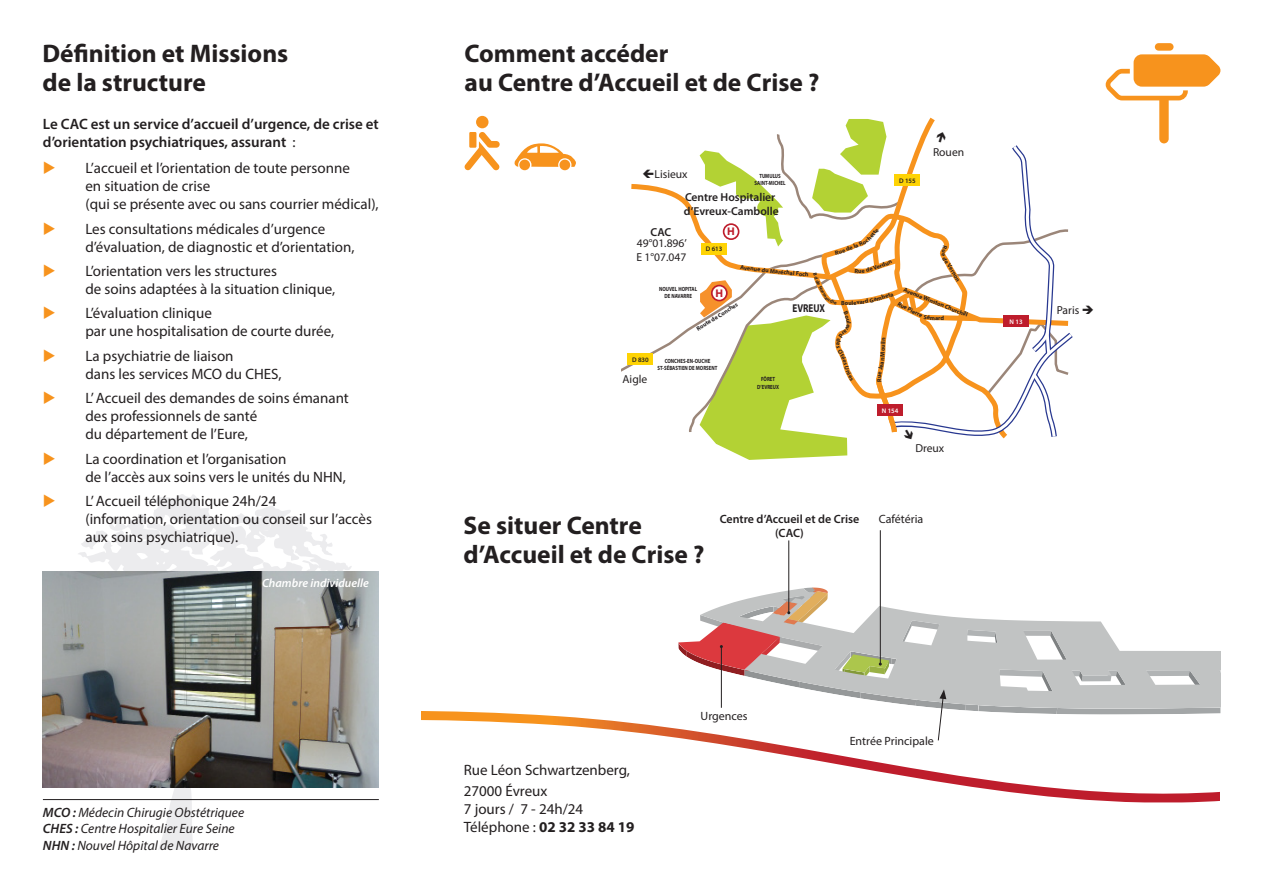
<style>
.page{position:relative;width:1263px;height:893px;background:#fff}
.page>*{position:absolute;margin:0;border:0;box-sizing:border-box;transform-origin:0 0}
.t1{font:700 25.5px/28.5px "Myriad Pro";color:#231f20}
.t2{font:15px/18px "Myriad Pro";color:#231f20}
.t3{font:600 15px/18px "Myriad Pro";color:#231f20}
.t4{font:italic 13.5px "Myriad Pro";color:#231f20}
.t5{font:12px "Myriad Pro";color:#231f20}
.t6{font:600 12px/13.5px "Myriad Pro";color:#231f20;text-align:center}
.t7{font:italic 600 12px "Myriad Pro";color:#fff}
.t8{font:11.55px/10.8px "Myriad Pro";color:#231f20;text-align:center}
.t9{font:600 11.55px/14px "Myriad Pro";color:#231f20}
.t10{font:700 11.4px "Myriad Pro";color:#231f20;scale:.8 1}
.t11{font:700 11.1px "Myriad Pro";color:#be1d2c}
.t12{font:600 6.75px "Myriad Pro";color:#231f20}
.t13{font:600 6.75px "Myriad Pro";color:#fff}
.t14{font:700 6px/7.2px "Myriad Pro";color:#231f20;text-align:center;scale:.8 1}
.t15{font:700 6px "Myriad Pro";color:#231f20}
.s1{font-weight:400}
.s2{color:#f7931d}
.s3{font-weight:600}
.s4{font-weight:700}
</style>
<div class="page">
<svg style="left:421px;top:709px;width:800px;height:93px"></svg>
<div style="left:1220px;top:788px;width:11px;height:19px;background:#fff"></div>
<svg style="left:45px;top:494px;width:333px;height:356px"></svg>
<svg style="left:42px;top:632px;width:1px;height:29px"></svg>
<svg style="left:41px;top:686px;width:2px;height:12px"></svg>
<svg style="left:514px;top:143px;width:62px;height:27px"></svg>
<div style="left:476px;top:116px;width:12px;height:12px;background:#f7931d;border-radius:50%"></div>
<svg style="left:464px;top:132px;width:36px;height:38px"></svg>
<svg style="left:1106px;top:43px;width:114px;height:100px"></svg>
<hr style="left:43px;top:799px;width:336px;height:1px;background:#231f20">
<img style="left:43px;top:572px;width:336px;height:216px">
<hr style="left:788px;top:540px;width:1px;height:73px;background:#231f20">
<hr style="left:880px;top:530px;width:1px;height:134px;background:#231f20">
<svg style="left:678px;top:588px;width:542px;height:153px"></svg>
<svg style="left:59px;top:506px;width:15px;height:1px"></svg>
<svg style="left:622px;top:119px;width:451px;height:341px"></svg>
<p class="t1" style="left:43px;top:39px;width:247px">Définition et Missions de la structure</p>
<p class="t3" style="left:43px;top:114px;width:337px">Le CAC est un service d’accueil d’urgence, de crise et d’orientation psychiatriques, assurant <span class="s1">:</span></p>
<p class="t2" style="left:85px;top:159px;width:295px;text-indent:-43px"><span class="s2">◆</span> L’accueil et l’orientation de toute personne<br>en situation de crise<br>(qui se présente avec ou sans courrier médical),</p>
<p class="t2" style="left:85px;top:219px;width:271px;text-indent:-43px"><span class="s2">◆</span> Les consultations médicales d’urgence d’évaluation, de diagnostic et d’orientation,</p>
<p class="t2" style="left:85px;top:262px;width:251px;text-indent:-43px"><span class="s2">◆</span> L’orientation vers les structures<br>de soins adaptées à la situation clinique,</p>
<p class="t2" style="left:85px;top:304px;width:250px;text-indent:-43px"><span class="s2">◆</span> L’évaluation clinique<br>par une hospitalisation de courte durée,</p>
<p class="t2" style="left:85px;top:346px;width:198px;text-indent:-43px"><span class="s2">◆</span> La psychiatrie de liaison<br>dans les services MCO du CHES,</p>
<p class="t2" style="left:85px;top:389px;width:265px;text-indent:-43px"><span class="s2">◆</span> L’ Accueil des demandes de soins émanant des professionnels de santé<br>du département de l’Eure,</p>
<p class="t2" style="left:85px;top:449px;width:262px;text-indent:-43px"><span class="s2">◆</span> La coordination et l’organisation<br>de l’accès aux soins vers le unités du NHN,</p>
<p class="t2" style="left:85px;top:492px;width:288px;text-indent:-43px"><span class="s2">◆</span> L’ Accueil téléphonique 24h/24<br>(information, orientation ou conseil sur l’accès aux soins psychiatrique).</p>
<p class="t7" style="left:262px;top:576px;width:108px">Chambre individuelle</p>
<p class="t4" style="left:43px;top:804px;width:203px"><span class="s3">MCO :</span> Médecin Chirugie Obstétriquee</p>
<p class="t4" style="left:43px;top:821px;width:193px"><span class="s3">CHES :</span> Centre Hospitalier Eure Seine</p>
<p class="t4" style="left:43px;top:837px;width:178px"><span class="s3">NHN :</span> Nouvel Hôpital de Navarre</p>
<p class="t1" style="left:465px;top:39px;width:356px">Comment accéder<br>au Centre d’Accueil et de Crise ?</p>
<p class="t8" style="left:655px;top:168px;width:34px">Lisieux</p>
<p class="t14" style="left:754px;top:172px;width:40px">TUMULUS<br>SAINT-MICHEL</p>
<p class="t9" style="left:684px;top:190px;width:96px">Centre Hospitalier d’Evreux-Cambolle</p>
<p class="t8" style="left:637px;top:227px;width:52px"><span class="s3">CAC<br></span>49°01.896’</p>
<p class="t8" style="left:636px;top:252px;width:51px">E 1°07.047</p>
<p class="t14" style="left:659px;top:285px;width:49px">NOUVEL HOPITAL<br>DE NAVARRE</p>
<p class="t11" style="left:727px;top:224px;width:9px">H</p>
<p class="t12" style="left:706px;top:245px;width:18px">D 613</p>
<p class="t11" style="left:715px;top:286px;width:9px">H</p>
<p class="t15" style="left:741px;top:263px;width:15px;rotate:8deg">Aven</p>
<p class="t15" style="left:722px;top:309px;width:17px;rotate:-33deg">nches</p>
<p class="t15" style="left:695px;top:326px;width:34px;rotate:-32deg">Route de Co</p>
<p class="t12" style="left:632px;top:355px;width:18px">D 830</p>
<p class="t14" style="left:658px;top:357px;width:76px">CONCHES-EN-OUCHE<br>ST-SÉBASTIEN DE MORSENT</p>
<p class="t15" style="left:770px;top:267px;width:31px;rotate:6deg">Maréchal F</p>
<p class="t10" style="left:792px;top:301px;width:42px">EVREUX</p>
<p class="t8" style="left:614px;top:374px;width:34px">L’ Aigle</p>
<p class="t14" style="left:757px;top:375px;width:29px">FÔRET<br>D’EVREUX</p>
<p class="t15" style="left:841px;top:247px;width:19px;rotate:-21deg">edela</p>
<p class="t15" style="left:842px;top:342px;width:5px;rotate:90deg">e</p>
<p class="t12" style="left:899px;top:177px;width:18px">D 155</p>
<p class="t8" style="left:933px;top:146px;width:33px">Rouen</p>
<p class="t15" style="left:948px;top:253px;width:5px;rotate:90deg">e</p>
<p class="t15" style="left:905px;top:286px;width:45px;rotate:22deg">Avenue Winston</p>
<p class="t15" style="left:947px;top:303px;width:14px;rotate:21deg">Chur</p>
<p class="t15" style="left:910px;top:305px;width:14px;rotate:27deg">Pierr</p>
<p class="t13" style="left:882px;top:407px;width:18px">N 154</p>
<p class="t8" style="left:915px;top:443px;width:30px">Dreux</p>
<p class="t1" style="left:463px;top:511px;width:242px">Se situer Centre d’Accueil et de Crise ?</p>
<p class="t6" style="left:720px;top:512px;width:141px">Centre d’Accueil et de Crise (CAC)</p>
<p class="t5" style="left:879px;top:512px;width:46px">Cafétéria</p>
<p class="t13" style="left:1009px;top:318px;width:15px">N 13</p>
<p class="t8" style="left:1057px;top:305px;width:39px">Paris ➔</p>
<p class="t2" style="left:464px;top:759px;width:168px;line-height:21px">Rue Léon Schwartzenberg,<br>27000 Évreux</p>
<p class="t2" style="left:464px;top:800px;width:121px">7 jours / 7 - 24h/24</p>
<p class="t2" style="left:464px;top:818px;width:172px">Téléphone : <span class="s4">02 32 33 84 19</span></p>
<p class="t5" style="left:701px;top:708px;width:49px">Urgences</p>
<p class="t5" style="left:850px;top:734px;width:86px">Entrée Principale</p>
</div>
